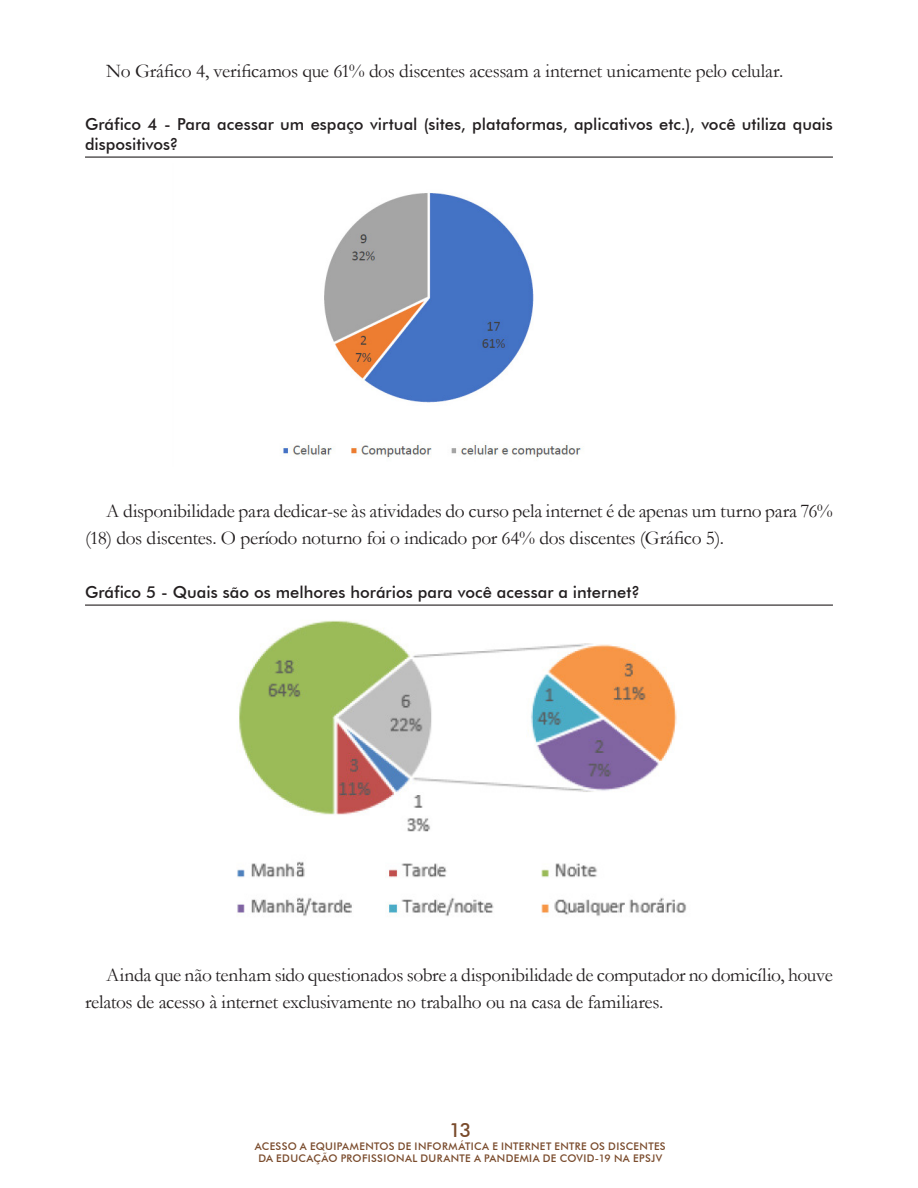
<style>
.page{position:relative;width:918px;height:1188px;background:#fff}
.page>*{position:absolute;margin:0;border:0;box-sizing:border-box;transform-origin:0 0}
.TEXTO_CORRIDO{font:19.5px/27px "Garamond";letter-spacing:-.015em;color:#231f20}
.t1{font:500 19.5px "Futura BT";color:#794a2b}
.TÍTULO_GRAFICO{font:500 16.5px/19.8px "Futura BT";color:#231f20}
.t2{font:500 10.5px/12.6px "Futura BT";letter-spacing:.03em;color:#794a2b;text-align:center}
</style>
<div class="page">
<hr style="left:85px;top:157px;width:748px;height:1px;background:#231f20">
<hr style="left:85px;top:605px;width:748px;height:1px;background:#231f20">
<img style="left:280px;top:193px;width:302px;height:265px">
<img style="left:237px;top:620px;width:450px;height:296px">
<p class="TEXTO_CORRIDO" style="left:106px;top:56px;width:679px">No Gráfico 4, verificamos que 61% dos discentes acessam a internet unicamente pelo celular.</p>
<p class="TÍTULO_GRAFICO" style="left:85px;top:114px;width:749px">Gráfico 4 - Para acessar um espaço virtual (sites, plataformas, aplicativos etc.), você utiliza quais dispositivos?</p>
<p class="TEXTO_CORRIDO" style="left:85px;top:497px;width:749px;text-indent:21px">A disponibilidade para dedicar-se às atividades do curso pela internet é de apenas um turno para 76% (18) dos discentes. O período noturno foi o indicado por 64% dos discentes (Gráfico 5).</p>
<p class="TÍTULO_GRAFICO" style="left:85px;top:582px;width:557px">Gráfico 5 - Quais são os melhores horários para você acessar a internet?</p>
<p class="TEXTO_CORRIDO" style="left:85px;top:961px;width:749px;text-indent:21px">Ainda que não tenham sido questionados sobre a disponibilidade de computador no domicílio, houve relatos de acesso à internet exclusivamente no trabalho ou na casa de familiares.</p>
<p class="t1" style="left:449px;top:1118px;width:24px">13</p>
<p class="t2" style="left:255px;top:1139px;width:412px">ACESSO A EQUIPAMENTOS DE INFORMÁTICA E INTERNET ENTRE OS DISCENTES<br>DA EDUCAÇÃO PROFISSIONAL DURANTE A PANDEMIA DE COVID-19 NA EPSJV</p>
</div>
